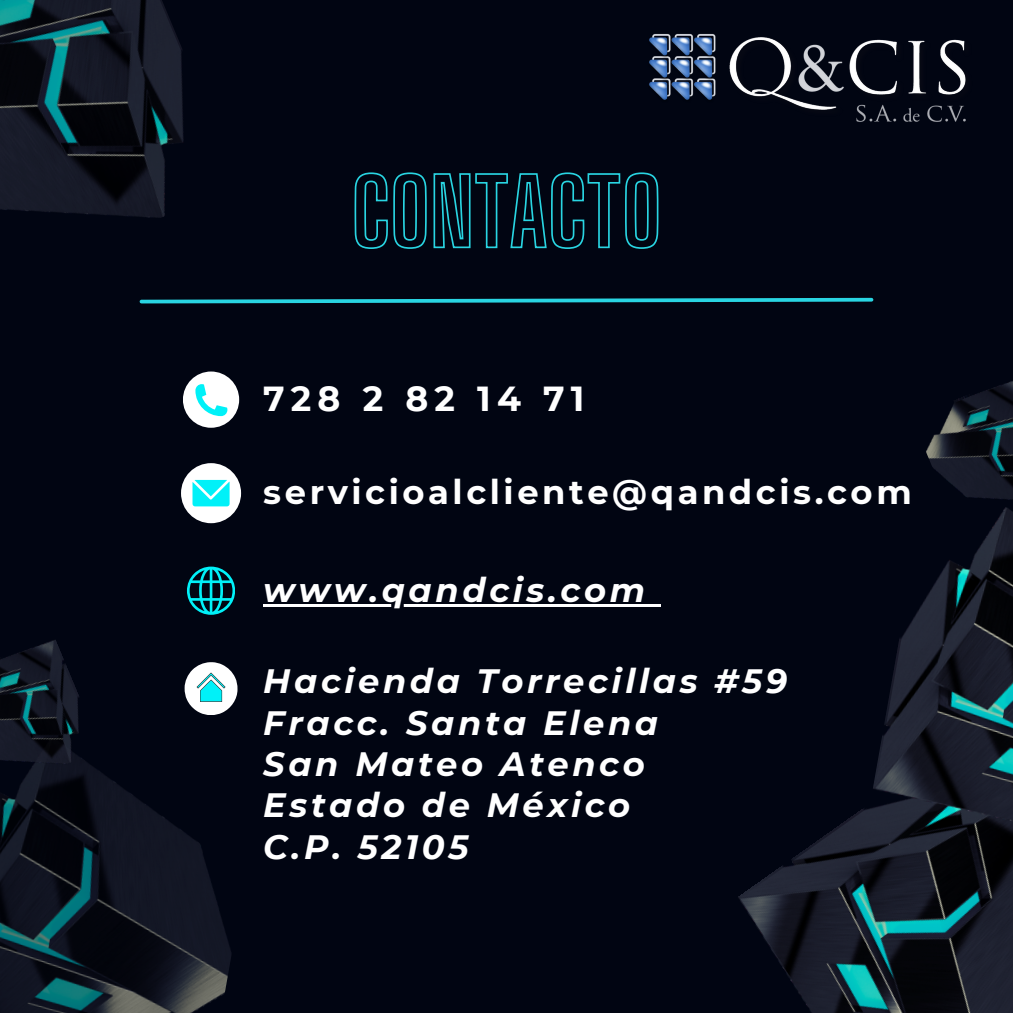
<style>
.page{position:relative;width:1013px;height:1013px;background:#fff}
.page>*{position:absolute;margin:0;border:0;box-sizing:border-box;transform-origin:0 0}
.t1{font:700 34.75px "Montserrat";letter-spacing:.18em;color:#fff}
.t2{font:italic 700 33.75px "Montserrat";letter-spacing:.105em;color:#fff}
.t3{font:700 33.75px "Montserrat";letter-spacing:.105em;color:#fff}
</style>
<div class="page">
<div style="left:0;top:0;width:1012px;height:1012px;background:#010512"></div>
<img style="left:649px;top:34px;width:317px;height:88px">
<img style="left:0;top:0;width:184px;height:218px">
<img style="left:0;top:773px;width:231px;height:239px">
<img style="left:738px;top:808px;width:274px;height:204px">
<svg style="left:139px;top:297px;width:735px;height:7px"></svg>
<img style="left:871px;top:533px;width:141px;height:317px">
<div style="left:183px;top:371px;width:56px;height:57px;background:#fff;border-radius:50%"></div>
<svg style="left:195px;top:384px;width:32px;height:32px"></svg>
<svg style="left:187px;top:566px;width:48px;height:48px"></svg>
<hr style="left:263px;top:604px;width:385px;height:2px;background:#fff">
<svg style="left:648px;top:604px;width:13px;height:2px"></svg>
<svg style="left:354px;top:96px;width:305px;height:208px"></svg>
<div style="left:181px;top:463px;width:60px;height:60px;background:#fff;border-radius:50%"></div>
<svg style="left:192px;top:480px;width:37px;height:26px"></svg>
<svg style="left:185px;top:662px;width:52px;height:52px"></svg>
<img style="left:926px;top:381px;width:86px;height:152px">
<img style="left:0;top:640px;width:101px;height:155px">
<p class="t1" style="left:263px;top:378px;width:322px">728 2 82 14 71</p>
<p class="t3" style="left:263px;top:472px;width:650px">servicioalcliente@qandcis.com</p>
<p class="t2" style="left:263px;top:569px;width:383px">www.qandcis.com</p>
<p class="t2" style="left:263px;top:660px;width:525px">Hacienda Torrecillas #59</p>
<p class="t2" style="left:263px;top:702px;width:396px">Fracc. Santa Elena</p>
<p class="t2" style="left:263px;top:743px;width:383px">San Mateo Atenco</p>
<p class="t2" style="left:263px;top:784px;width:368px">Estado de México</p>
<p class="t2" style="left:263px;top:825px;width:207px">C.P. 52105</p>
</div>
